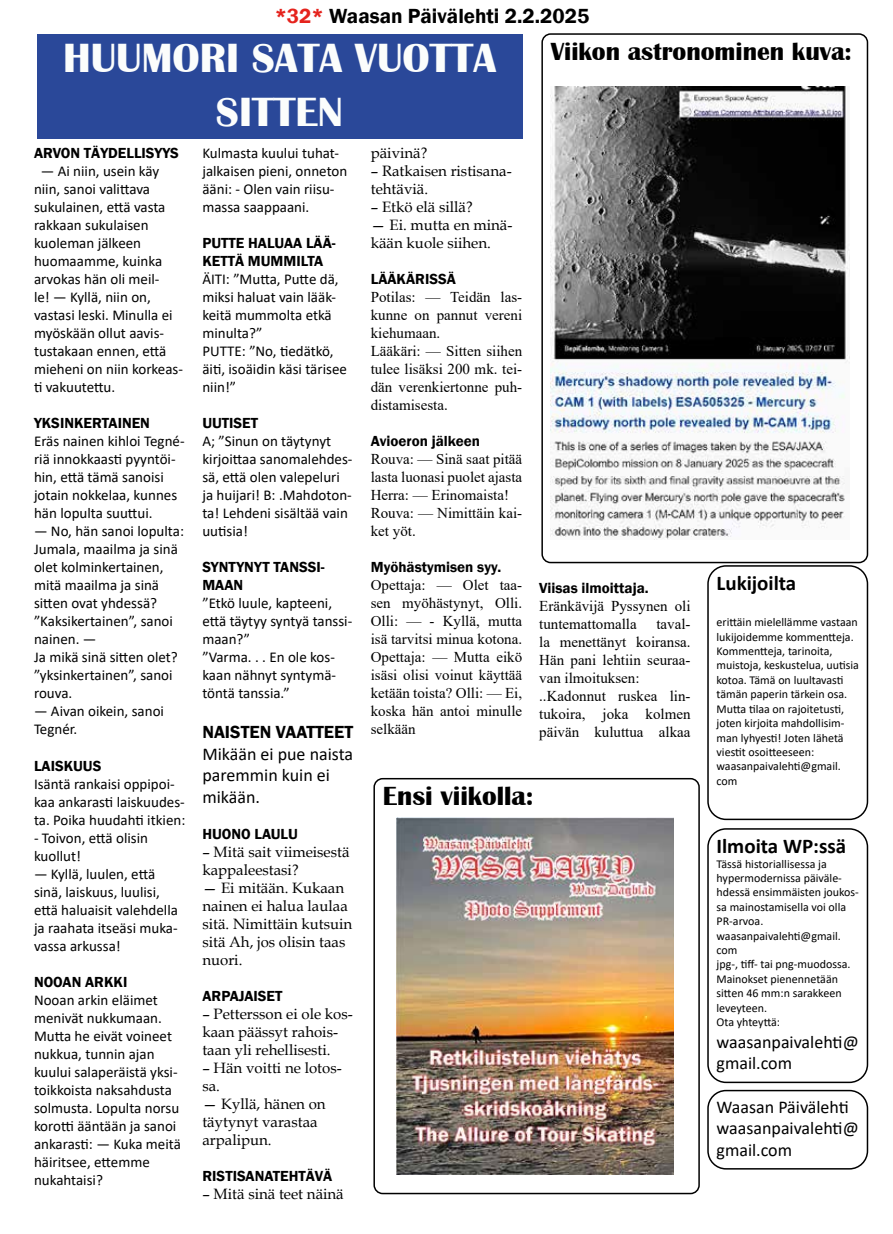
<style>
.page{position:relative;width:893px;height:1234px;background:#fff}
.page>*{position:absolute;margin:0;border:0;box-sizing:border-box;transform-origin:0 0}
.t1{font:700 42px/54px "Britannic";color:#fbfdfc;text-align:center}
.t2{font:700 27px "Britannic";color:#000}
.t3{font:700 25.5px "Britannic";color:#000}
.t4{font:600 21px "Franklin Gothic";color:#000}
.t5{font:700 21px "Calibri";color:#000}
.t6{font:18px/21.6px "Calibri";color:#000}
.t7{font:600 18px "Franklin Gothic";color:#000}
.t8{font:15px/18px "Calibri";color:#000}
.t9{font:15px/18px "Times New Roman";color:#000}
.t10{font:15px/18px "Book Antiqua";color:#000}
.t11{font:600 15px/18px "Franklin Gothic";color:#000}
.t12{font:12px/14.4px "Calibri";color:#000}
.s1{color:#e5231d}
</style>
<div class="page">
<div style="left:37px;top:34px;width:485px;height:104px;background:#2a4899"></div>
<div style="left:541px;top:33px;width:327px;height:530px;border:2px solid #000;border-radius:9px"></div>
<img style="left:551px;top:86px;width:298px;height:453px">
<div style="left:707px;top:565px;width:161px;height:255px;border:2px solid #000;border-radius:18px"></div>
<div style="left:707px;top:828px;width:161px;height:254px;border:2px solid #000;border-radius:18px"></div>
<div style="left:707px;top:1089px;width:161px;height:80px;border:2px solid #000;border-radius:18px"></div>
<div style="left:373px;top:777px;width:327px;height:416px;border:2px solid #000;border-radius:9px"></div>
<img style="left:397px;top:817px;width:277px;height:357px">
<h3 class="t4" style="left:275px;top:3px;width:316px"><span class="s1">*32*</span> Waasan Päivälehti 2.2.2025</h3>
<h1 class="t1" style="left:63px;top:31px;width:434px">HUUMORI SATA VUOTTA<br>SITTEN</h1>
<h3 class="t3" style="left:551px;top:37px;width:303px">Viikon astronominen kuva:</h3>
<p class="t11" style="left:34px;top:144px;width:146px">ARVON TÄYDELLISYYS</p>
<p class="t8" style="left:34px;top:162px;width:151px;text-indent:7px">— Ai niin, usein käy niin, sanoi valittava sukulainen, että vasta rakkaan sukulaisen kuoleman jälkeen huomaamme, kuinka arvokas hän oli meil-<br>le! — Kyllä, niin on, vastasi leski. Minulla ei myöskään ollut aavis&shy;tustakaan ennen, että mieheni on niin korkeas&shy;ti vakuutettu.</p>
<p class="t11" style="left:34px;top:414px;width:117px">YKSINKERTAINEN</p>
<p class="t8" style="left:34px;top:432px;width:152px">Eräs nainen kihloi Tegné&shy;riä innokkaasti pyyntöi&shy;hin, että tämä sanoisi jotain nokkelaa, kunnes hän lopulta suuttui.</p>
<p class="t8" style="left:34px;top:522px;width:152px">— No, hän sanoi lopulta:<br>Jumala, maailma ja sinä olet kolminkertainen, mitä maailma ja sinä sitten ovat yhdessä? ”Kaksikertainen”, sanoi nainen. —<br>Ja mikä sinä sitten olet? ”yksinkertainen”, sanoi rouva.</p>
<p class="t8" style="left:34px;top:702px;width:131px">— Aivan oikein, sanoi<br>Tegnér.</p>
<p class="t11" style="left:34px;top:756px;width:69px">LAISKUUS</p>
<p class="t8" style="left:34px;top:774px;width:153px">Isäntä rankaisi oppipoi&shy;kaa ankarasti laiskuudes&shy;ta. Poika huudahti itkien:</p>
<p class="t8" style="left:34px;top:828px;width:116px">- Toivon, että olisin kuollut!</p>
<p class="t8" style="left:34px;top:864px;width:145px">— Kyllä, luulen, että sinä, laiskuus, luulisi, että haluaisit valehdella ja raahata itseäsi muka&shy;vassa arkussa!</p>
<p class="t11" style="left:34px;top:972px;width:95px">NOOAN ARKKI</p>
<p class="t8" style="left:34px;top:990px;width:148px">Nooan arkin eläimet menivät nukkumaan.<br>Mutta he eivät voineet nukkua, tunnin ajan kuului salaperäistä yksi&shy;toikkoista naksahdusta solmusta. Lopulta norsu korotti ääntään ja sanoi ankarasti: — Kuka meitä häiritsee, ettemme nukahtaisi?</p>
<p class="t8" style="left:202px;top:144px;width:146px">Kulmasta kuului tuhat&shy;jalkaisen pieni, onneton ääni: - Olen vain riisu&shy;massa saappaani.</p>
<p class="t11" style="left:202px;top:234px;width:135px">PUTTE HALUAA LÄÄ-<br>KETTÄ MUMMILTA</p>
<p class="t8" style="left:202px;top:270px;width:146px">ÄITI: ”Mutta, Putte dä, miksi haluat vain lääk&shy;keitä mummolta etkä minulta?”<br>PUTTE: ”No, tiedätkö, äiti, isoäidin käsi tärisee niin!”</p>
<p class="t11" style="left:202px;top:414px;width:57px">UUTISET</p>
<p class="t8" style="left:202px;top:432px;width:152px">A; ”Sinun on täytynyt kirjoittaa sanomalehdes&shy;sä, että olen valepeluri ja huijari! B: .Mahdoton&shy;ta! Lehdeni sisältää vain uutisia!</p>
<p class="t11" style="left:202px;top:558px;width:124px">SYNTYNYT TANSSI-<br>MAAN</p>
<p class="t8" style="left:202px;top:594px;width:151px">”Etkö luule, kapteeni, että täytyy syntyä tanssi&shy;maan?”<br>”Varma. . . En ole kos&shy;kaan nähnyt syntymä&shy;töntä tanssia.”</p>
<p class="t7" style="left:202px;top:720px;width:152px">NAISTEN VAATTEET</p>
<p class="t6" style="left:202px;top:742px;width:152px">Mikään ei pue naista paremmin kuin ei mikään.</p>
<p class="t11" style="left:202px;top:825px;width:97px">HUONO LAULU</p>
<p class="t10" style="left:202px;top:842px;width:149px">– Mitä sait viimeisestä kappaleestasi?</p>
<p class="t10" style="left:202px;top:878px;width:151px">— Ei mitään. Kukaan nainen ei halua laulaa sitä. Nimittäin kutsuin sitä Ah, jos olisin taas nuori.</p>
<p class="t11" style="left:202px;top:987px;width:82px">ARPAJAISET</p>
<p class="t10" style="left:202px;top:1004px;width:152px">– Pettersson ei ole kos&shy;kaan päässyt rahois&shy;taan yli rehellisesti.</p>
<p class="t10" style="left:202px;top:1058px;width:141px">– Hän voitti ne lotos&shy;sa.</p>
<p class="t10" style="left:202px;top:1094px;width:125px">— Kyllä, hänen on täytynyt varastaa arpalipun.</p>
<p class="t11" style="left:202px;top:1167px;width:131px">RISTISANATEHTÄVÄ</p>
<p class="t10" style="left:202px;top:1184px;width:143px">– Mitä sinä teet näinä</p>
<p class="t10" style="left:371px;top:143px;width:58px">päivinä?</p>
<p class="t10" style="left:371px;top:161px;width:142px">– Ratkaisen ristisana&shy;tehtäviä.</p>
<p class="t10" style="left:371px;top:197px;width:103px">– Etkö elä sillä?</p>
<p class="t10" style="left:371px;top:215px;width:143px">— Ei. mutta en minä&shy;kään kuole siihen.</p>
<p class="t11" style="left:371px;top:270px;width:87px">LÄÄKÄRISSÄ</p>
<p class="t9" style="left:371px;top:287px;width:153px">Potilas: — Teidän las&shy;kunne on pannut vereni kiehumaan.<br>Lääkäri: — Sitten siihen tulee lisäksi 200 mk. tei&shy;dän verenkiertonne puh&shy;distamisesta.</p>
<p class="t11" style="left:371px;top:432px;width:111px">Avioeron jälkeen</p>
<p class="t9" style="left:371px;top:449px;width:153px">Rouva: — Sinä saat pitää lasta luonasi puolet ajasta<br>Herra: — Erinomaista!<br>Rouva: — Nimittäin kai&shy;ket yöt.</p>
<p class="t11" style="left:371px;top:558px;width:132px">Myöhästymisen syy.</p>
<p class="t9" style="left:371px;top:575px;width:153px;text-align:justify">Opettaja: — Olet taa&shy;sen myöhästynyt, Olli.<br>Olli: — - Kyllä, mutta isä tarvitsi minua kotona.<br>Opettaja: — Mutta eikö isäsi olisi voinut käyttää ketään toista? Olli: — Ei, koska hän antoi minulle selkään</p>
<p class="t11" style="left:539px;top:578px;width:111px">Viisas ilmoittaja.</p>
<p class="t9" style="left:539px;top:596px;width:153px">Eränkävijä Pyssynen oli tuntemattomalla</p>
<p class="t9" style="left:539px;top:614px;width:153px;text-indent:117px">taval&shy;la menettänyt koiransa.<br>Hän pani lehtiin seuraa&shy;van ilmoituksen: ..Kadonnut ruskea lin&shy;tukoira, joka kolmen päivän kuluttua alkaa</p>
<h2 class="t2" style="left:383px;top:781px;width:152px">Ensi viikolla:</h2>
<h3 class="t5" style="left:716px;top:568px;width:81px">Lukijoilta</h3>
<p class="t12" style="left:716px;top:614px;width:144px">erittäin mielellämme vastaan lukijoidemme kommentteja.<br>Kommentteja, tarinoita, muistoja, keskustelua, uutisia kotoa. Tämä on luultavasti tämän paperin tärkein osa.<br>Mutta tilaa on rajoitetusti, joten kirjoita mahdollisim&shy;man lyhyesti! Joten lähetä viestit osoitteeseen: waasanpaivalehti@gmail. com</p>
<h3 class="t5" style="left:716px;top:831px;width:131px">Ilmoita WP:ssä</h3>
<p class="t12" style="left:716px;top:855px;width:144px">Tässä historiallisessa ja hypermodernissa päiväle&shy;hdessä ensimmäisten joukos&shy;sa mainostamisella voi olla<br>PR-arvoa. waasanpaivalehti@gmail. com<br>jpg-, tiff- tai png-muodossa.<br>Mainokset pienennetään sitten 46 mm:n sarakkeen leveyteen.<br>Ota yhteyttä:</p>
<p class="t6" style="left:716px;top:1030px;width:144px">waasanpaivalehti@ gmail.com</p>
<p class="t6" style="left:716px;top:1095px;width:144px">Waasan Päivälehti waasanpaivalehti@ gmail.com</p>
</div>
